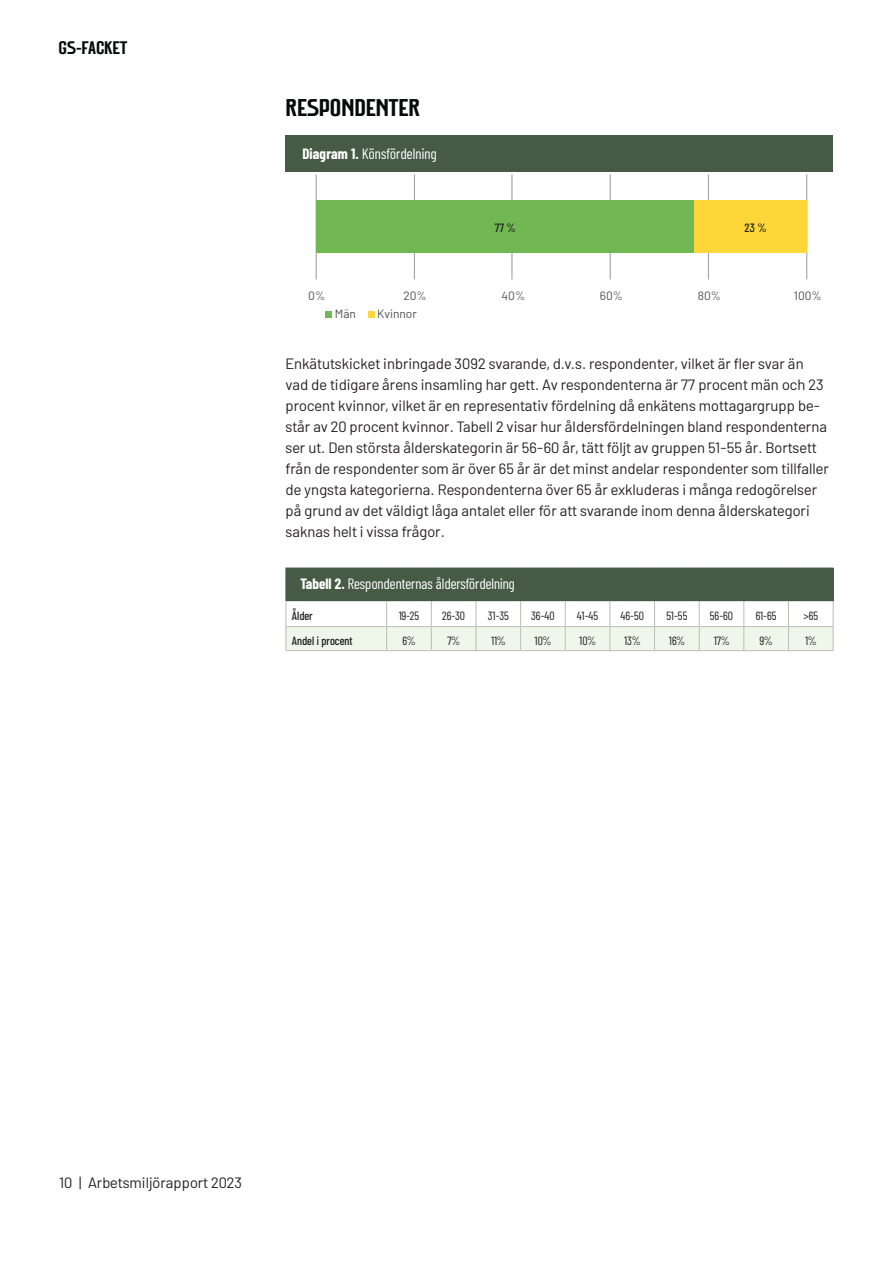
<style>
.page{position:relative;width:893px;height:1263px;background:#fff}
.page>*{position:absolute;margin:0;border:0;box-sizing:border-box;transform-origin:0 0}
.H3_-__genererar_TOC-2{font:24px "GS Grotezk";color:#080a0a}
.t1{font:18px "GS Grotezk";color:#080a0a}
.paragraph_small__10pt{font:15px/21px "Barlow";color:#231f20}
.Table_Rubrik{font:15px "Barlow Condensed";color:#fff}
.Diagram{font:15px "Barlow Condensed";letter-spacing:.01em;color:#fff}
.Table_p{font:12px "Barlow Condensed";color:#231f20}
.t2{font:12px "Barlow";color:#504f4f}
.Table_p_cont_bold_left{font:500 12px "Barlow Condensed";color:#231f20}
.s1{font-weight:700}
</style>
<div class="page">
<div style="left:285px;top:135px;width:548px;height:37px;background:#465a46"></div>
<div style="left:285px;top:169px;width:548px;height:158px;background:#fff"></div>
<hr style="left:316px;top:174px;width:1px;height:105px;background:#a2a3a3">
<hr style="left:414px;top:174px;width:1px;height:105px;background:#a2a3a3">
<hr style="left:511px;top:174px;width:1px;height:105px;background:#a2a3a3">
<hr style="left:610px;top:174px;width:1px;height:105px;background:#a2a3a3">
<hr style="left:708px;top:174px;width:1px;height:105px;background:#a2a3a3">
<hr style="left:806px;top:174px;width:1px;height:105px;background:#a2a3a3">
<div style="left:316px;top:201px;width:378px;height:52px;background:#71b853"></div>
<div style="left:694px;top:201px;width:113px;height:52px;background:#fdd739"></div>
<div style="left:326px;top:311px;width:6px;height:7px;background:#71b853"></div>
<div style="left:368px;top:311px;width:7px;height:7px;background:#fdd739"></div>
<div style="left:286px;top:568px;width:547px;height:33px;background:#465a46"></div>
<svg style="left:285px;top:601px;width:549px;height:50px"></svg>
<hr style="left:285px;top:650px;width:102px;height:1px;background:#babeb6">
<hr style="left:387px;top:650px;width:44px;height:1px;background:#babeb6">
<hr style="left:431px;top:650px;width:45px;height:1px;background:#babeb6">
<hr style="left:476px;top:650px;width:45px;height:1px;background:#babeb6">
<hr style="left:521px;top:650px;width:44px;height:1px;background:#babeb6">
<hr style="left:565px;top:650px;width:45px;height:1px;background:#babeb6">
<hr style="left:610px;top:650px;width:45px;height:1px;background:#babeb6">
<hr style="left:655px;top:650px;width:44px;height:1px;background:#babeb6">
<hr style="left:699px;top:650px;width:45px;height:1px;background:#babeb6">
<hr style="left:744px;top:650px;width:44px;height:1px;background:#babeb6">
<hr style="left:788px;top:650px;width:45px;height:1px;background:#babeb6">
<hr style="left:285px;top:568px;width:1px;height:32px;background:#465a46">
<hr style="left:833px;top:568px;width:1px;height:32px;background:#465a46">
<hr style="left:285px;top:600px;width:102px;height:1px;background:#465a46">
<p class="t1" style="left:58px;top:40px;width:70px">GS-FACKET</p>
<p class="H3_-__genererar_TOC-2" style="left:285px;top:97px;width:136px">RESPONDENTER</p>
<p class="Diagram" style="left:302px;top:143px;width:136px"><span class="s1">Diagram 1.</span> Könsfördelning</p>
<p class="Table_p_cont_bold_left" style="left:495px;top:220px;width:22px">77 %</p>
<p class="Table_p_cont_bold_left" style="left:745px;top:220px;width:24px">23 %</p>
<p class="t2" style="left:308px;top:288px;width:18px">0%</p>
<p class="t2" style="left:403px;top:288px;width:25px">20%</p>
<p class="t2" style="left:502px;top:288px;width:25px">40%</p>
<p class="t2" style="left:600px;top:288px;width:25px">60%</p>
<p class="t2" style="left:698px;top:288px;width:25px">80%</p>
<p class="t2" style="left:794px;top:288px;width:29px">100%</p>
<p class="t2" style="left:335px;top:307px;width:23px">Män</p>
<p class="t2" style="left:377px;top:307px;width:41px">Kvinnor</p>
<p class="paragraph_small__10pt" style="left:285px;top:352px;width:545px">Enkätutskicket inbringade 3092 svarande, d.v.s. respondenter, vilket är fler svar än vad de tidigare årens insamling har gett. Av respondenterna är 77 procent män och 23 procent kvinnor, vilket är en representativ fördelning då enkätens mottagargrupp be&shy;står av 20 procent kvinnor. Tabell 2 visar hur åldersfördelningen bland respondenterna ser ut. Den största ålderskategorin är 56-60 år, tätt följt av gruppen 51-55 år. Bortsett från de respondenter som är över 65 år är det minst andelar respondenter som tillfaller de yngsta kategorierna. Respondenterna över 65 år exkluderas i många redogörelser på grund av det väldigt låga antalet eller för att svarande inom denna ålderskategori saknas helt i vissa frågor.</p>
<p class="Table_Rubrik" style="left:300px;top:573px;width:216px"><span class="s1">Tabell 2.</span> Respondenternas åldersfördelning</p>
<p class="Table_p_cont_bold_left" style="left:292px;top:607px;width:22px">Ålder</p>
<p class="Table_p" style="left:399px;top:607px;width:22px">19-25</p>
<p class="Table_p" style="left:442px;top:607px;width:24px">26-30</p>
<p class="Table_p" style="left:488px;top:607px;width:23px">31-35</p>
<p class="Table_p" style="left:531px;top:607px;width:25px">36-40</p>
<p class="Table_p" style="left:577px;top:607px;width:23px">41-45</p>
<p class="Table_p" style="left:620px;top:607px;width:25px">46-50</p>
<p class="Table_p" style="left:666px;top:607px;width:23px">51-55</p>
<p class="Table_p" style="left:710px;top:607px;width:25px">56-60</p>
<p class="Table_p" style="left:756px;top:607px;width:22px">61-65</p>
<p class="Table_p" style="left:803px;top:607px;width:16px">&gt;65</p>
<p class="Table_p_cont_bold_left" style="left:292px;top:632px;width:62px">Andel i procent</p>
<p class="Table_p" style="left:403px;top:632px;width:14px">6%</p>
<p class="Table_p" style="left:447px;top:632px;width:14px">7%</p>
<p class="Table_p" style="left:491px;top:632px;width:16px">11%</p>
<p class="Table_p" style="left:535px;top:632px;width:18px">10%</p>
<p class="Table_p" style="left:579px;top:632px;width:18px">10%</p>
<p class="Table_p" style="left:624px;top:632px;width:18px">13%</p>
<p class="Table_p" style="left:669px;top:632px;width:17px">16%</p>
<p class="Table_p" style="left:714px;top:632px;width:17px">17%</p>
<p class="Table_p" style="left:760px;top:632px;width:14px">9%</p>
<p class="Table_p" style="left:805px;top:632px;width:13px">1%</p>
<p class="paragraph_small__10pt" style="left:60px;top:1171px;width:184px">10 | Arbetsmiljörapport 2023</p>
</div>
